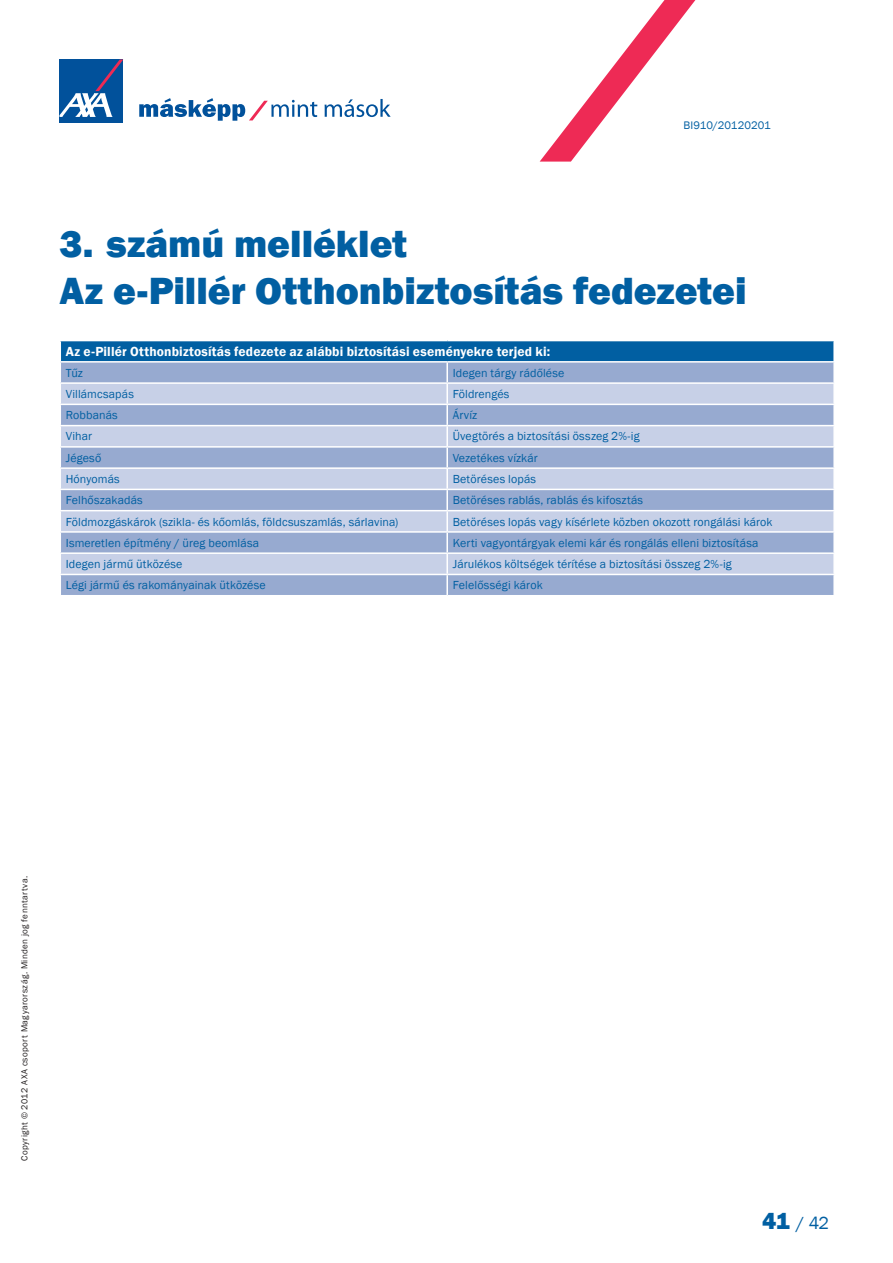
<style>
.page{position:relative;width:893px;height:1263px;background:#fff}
.page>*{position:absolute;margin:0;border:0;box-sizing:border-box;transform-origin:0 0}
.t1{font:800 39px/46.8px "Franklin Gothic";color:#015fa2}
.t2{font:18px "Franklin Gothic";color:#015fa2}
.t3{font:600 13.5px "Franklin Gothic";letter-spacing:.015em;color:#fff}
.t4{font:12px "Franklin Gothic";letter-spacing:.01em;color:#015fa2}
.t5{font:11.25px "Franklin Gothic";letter-spacing:.005em;color:#015fa2}
.t6{font:9px "Franklin Gothic";letter-spacing:.045em;color:#231f20}
.s1{font-weight:800;font-size:24px}
</style>
<div class="page">
<svg style="left:540px;top:0;width:155px;height:162px"></svg>
<div style="left:60px;top:60px;width:63px;height:63px;background:#01519b"></div>
<svg style="left:60px;top:60px;width:63px;height:57px"></svg>
<svg style="left:325px;top:99px;width:66px;height:18px"></svg>
<svg style="left:139px;top:98px;width:178px;height:23px"></svg>
<div style="left:60px;top:341px;width:774px;height:21px;background:#015fa2"></div>
<div style="left:61px;top:363px;width:772px;height:232px;background:#97aad0"></div>
<svg style="left:61px;top:384px;width:772px;height:190px;background:#b2c0dd"></svg>
<svg style="left:833px;top:448px;width:1px;height:19px"></svg>
<svg style="left:833px;top:533px;width:1px;height:19px"></svg>
<svg style="left:833px;top:363px;width:1px;height:19px"></svg>
<hr style="left:833px;top:341px;width:2px;height:20px;background:#fff">
<hr style="left:60px;top:361px;width:387px;height:2px;background:#fff">
<hr style="left:447px;top:361px;width:388px;height:2px;background:#fff">
<svg style="left:446px;top:363px;width:2px;height:19px"></svg>
<hr style="left:447px;top:382px;width:388px;height:2px;background:#fff">
<hr style="left:446px;top:384px;width:2px;height:20px;background:#fff">
<hr style="left:60px;top:404px;width:387px;height:1px;background:#fff">
<hr style="left:447px;top:425px;width:388px;height:1px;background:#fff">
<hr style="left:446px;top:426px;width:2px;height:20px;background:#fff">
<hr style="left:60px;top:446px;width:387px;height:2px;background:#fff">
<hr style="left:447px;top:467px;width:388px;height:2px;background:#fff">
<hr style="left:446px;top:469px;width:2px;height:20px;background:#fff">
<hr style="left:60px;top:489px;width:387px;height:1px;background:#fff">
<hr style="left:447px;top:510px;width:388px;height:1px;background:#fff">
<hr style="left:446px;top:511px;width:2px;height:20px;background:#fff">
<hr style="left:60px;top:531px;width:387px;height:2px;background:#fff">
<hr style="left:447px;top:552px;width:388px;height:2px;background:#fff">
<hr style="left:446px;top:554px;width:2px;height:20px;background:#fff">
<hr style="left:60px;top:574px;width:387px;height:1px;background:#fff">
<hr style="left:60px;top:382px;width:387px;height:2px;background:#fff">
<hr style="left:447px;top:404px;width:388px;height:1px;background:#fff">
<hr style="left:446px;top:405px;width:2px;height:20px;background:#fff">
<hr style="left:60px;top:425px;width:387px;height:1px;background:#fff">
<hr style="left:447px;top:446px;width:388px;height:2px;background:#fff">
<svg style="left:446px;top:448px;width:2px;height:19px"></svg>
<hr style="left:60px;top:467px;width:387px;height:2px;background:#fff">
<hr style="left:447px;top:489px;width:388px;height:1px;background:#fff">
<hr style="left:446px;top:490px;width:2px;height:20px;background:#fff">
<hr style="left:60px;top:510px;width:387px;height:1px;background:#fff">
<hr style="left:447px;top:531px;width:388px;height:2px;background:#fff">
<svg style="left:446px;top:533px;width:2px;height:19px"></svg>
<hr style="left:60px;top:552px;width:387px;height:2px;background:#fff">
<svg style="left:60px;top:341px;width:1px;height:235px"></svg>
<hr style="left:447px;top:574px;width:388px;height:1px;background:#fff">
<hr style="left:446px;top:575px;width:2px;height:20px;background:#fff">
<p class="t5" style="left:684px;top:118px;width:89px">BI910/20120201</p>
<h1 class="t1" style="left:60px;top:220px;width:688px">3. számú melléklet<br>Az e-Pillér Otthonbiztosítás fedezetei</h1>
<p class="t3" style="left:66px;top:343px;width:486px">Az e-Pillér Otthonbiztosítás fedezete az alábbi biztosítási eseményekre terjed ki:</p>
<p class="t4" style="left:66px;top:365px;width:19px">Tűz</p>
<p class="t4" style="left:453px;top:365px;width:113px">Idegen tárgy rádőlése</p>
<p class="t4" style="left:66px;top:386px;width:70px">Villámcsapás</p>
<p class="t4" style="left:453px;top:386px;width:58px">Földrengés</p>
<p class="t4" style="left:66px;top:408px;width:53px">Robbanás</p>
<p class="t4" style="left:453px;top:408px;width:26px">Árvíz</p>
<p class="t4" style="left:66px;top:429px;width:28px">Vihar</p>
<p class="t4" style="left:453px;top:429px;width:188px">Üvegtörés a biztosítási összeg 2%-ig</p>
<p class="t4" style="left:66px;top:450px;width:37px">Jégeső</p>
<p class="t4" style="left:453px;top:450px;width:86px">Vezetékes vízkár</p>
<p class="t4" style="left:66px;top:471px;width:56px">Hónyomás</p>
<p class="t4" style="left:453px;top:471px;width:85px">Betöréses lopás</p>
<p class="t4" style="left:66px;top:493px;width:78px">Felhőszakadás</p>
<p class="t4" style="left:453px;top:493px;width:192px">Betöréses rablás, rablás és kifosztás</p>
<p class="t4" style="left:66px;top:514px;width:334px">Földmozgáskárok (szikla- és kőomlás, földcsuszamlás, sárlavina)</p>
<p class="t4" style="left:453px;top:514px;width:321px">Betöréses lopás vagy kísérlete közben okozott rongálási károk</p>
<p class="t4" style="left:66px;top:535px;width:195px">Ismeretlen építmény / üreg beomlása</p>
<p class="t4" style="left:453px;top:535px;width:307px">Kerti vagyontárgyak elemi kár és rongálás elleni biztosítása</p>
<p class="t4" style="left:66px;top:557px;width:118px">Idegen jármű ütközése</p>
<p class="t4" style="left:453px;top:557px;width:280px">Járulékos költségek térítése a biztosítási összeg 2%-ig</p>
<p class="t4" style="left:66px;top:578px;width:202px">Légi jármű és rakományainak ütközése</p>
<p class="t4" style="left:453px;top:578px;width:91px">Felelősségi károk</p>
<p class="t6" style="left:19px;top:1161px;width:287px;rotate:-90deg">Copyright © 2012 AXA csoport Magyarország. Minden jog fenntartva.</p>
<h2 class="t2" style="left:762px;top:1212px;width:69px"><span class="s1">41</span> / 42</h2>
</div>
